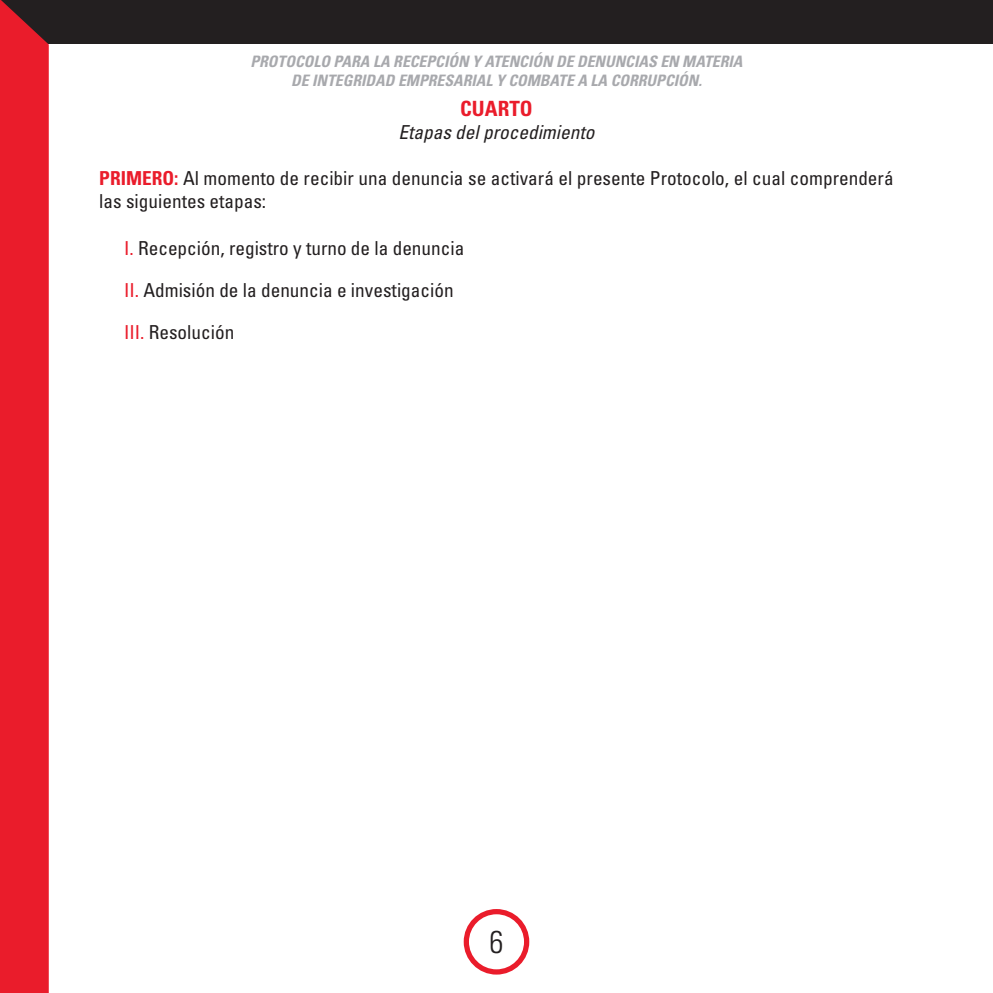
<style>
.page{position:relative;width:993px;height:993px;background:#fff}
.page>*{position:absolute;margin:0;border:0;box-sizing:border-box;transform-origin:0 0}
.t1{font:300 condensed 31.5px "Univers";color:#231f20}
.t2{font:700 condensed 21px "Univers";color:#ea1c2b}
.t3{font:condensed 19.25px/23.1px "Univers";color:#231f20}
.t4{font:italic condensed 19.25px "Univers";color:#231f20}
.t5{font:italic 700 condensed 15.75px/18.9px "Univers";color:#a8a9ad;text-align:center}
.s1{font-weight:700;color:#ea1c2b}
.s2{color:#ea1c2b}
</style>
<div class="page">
<div style="left:0;top:0;width:992px;height:44px;background:#231f20"></div>
<div style="left:463px;top:908px;width:66px;height:66px;border:5px solid #ea1c2b;border-radius:50%"></div>
<div style="left:0;top:0;width:49px;height:992px;background:#ea1c2b"></div>
<p class="t5" style="left:250px;top:52px;width:493px">PROTOCOLO PARA LA RECEPCIÓN Y ATENCIÓN DE DENUNCIAS EN MATERIA<br>DE INTEGRIDAD EMPRESARIAL Y COMBATE A LA CORRUPCIÓN.</p>
<p class="t2" style="left:460px;top:96px;width:74px">CUARTO</p>
<p class="t4" style="left:398px;top:120px;width:197px">Etapas del procedimiento</p>
<p class="t3" style="left:99px;top:167px;width:795px"><span class="s1">PRIMERO:</span> Al momento de recibir una denuncia se activará el presente Protocolo, el cual comprenderá las siguientes etapas:</p>
<p class="t3" style="left:124px;top:236px;width:342px"><span class="s2">I.</span> Recepción, registro y turno de la denuncia</p>
<p class="t3" style="left:124px;top:278px;width:331px"><span class="s2">II.</span> Admisión de la denuncia e investigación</p>
<p class="t3" style="left:124px;top:320px;width:112px"><span class="s2">III.</span> Resolución</p>
<h1 class="t1" style="left:489px;top:922px;width:15px">6</h1>
</div>
